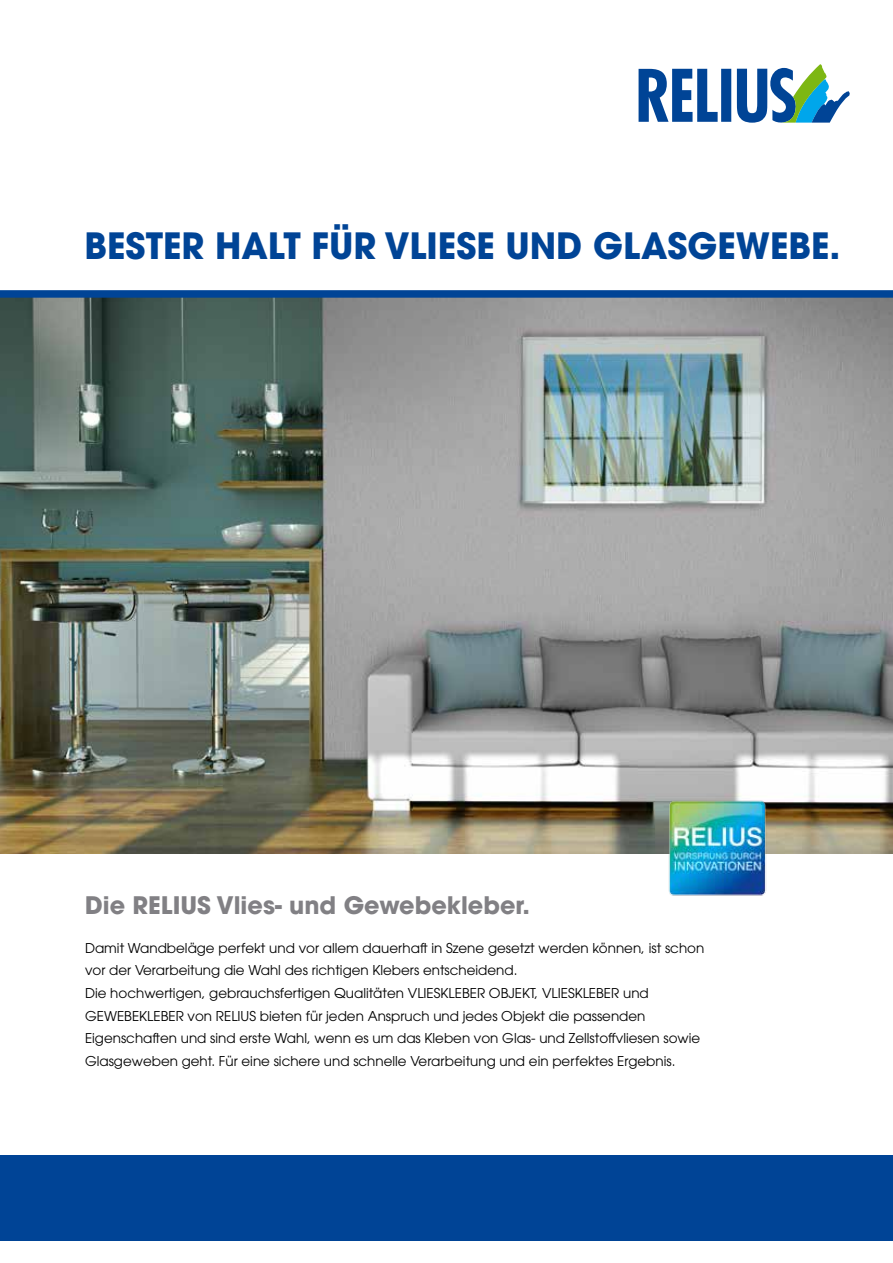
<style>
.page{position:relative;width:893px;height:1263px;background:#fff}
.page>*{position:absolute;margin:0;border:0;box-sizing:border-box;transform-origin:0 0}
.t1{font:700 36px "ITC Avant Garde Std";color:#004496}
.t2{font:700 24px "ITC Avant Garde Std";color:#818084}
.t3{font:13.5px/22.5px "ITC Avant Garde Std";color:#000}
</style>
<div class="page">
<img style="left:0;top:298px;width:893px;height:555px">
<svg style="left:639px;top:64px;width:211px;height:59px"></svg>
<img style="left:663px;top:796px;width:112px;height:100px">
<div style="left:0;top:290px;width:893px;height:8px;background:#004496"></div>
<div style="left:0;top:1154px;width:893px;height:86px;background:#004496"></div>
<h1 class="t1" style="left:85px;top:221px;width:757px">BESTER HALT FÜR VLIESE UND GLASGEWEBE.</h1>
<h2 class="t2" style="left:85px;top:889px;width:447px">Die RELIUS Vlies- und Gewebekleber.</h2>
<p class="t3" style="left:85px;top:937px;width:621px">Damit Wandbeläge perfekt und vor allem dauerhaft in Szene gesetzt werden können, ist schon vor der Verarbeitung die Wahl des richtigen Klebers entscheidend.<br>Die hochwertigen, gebrauchsfertigen Qualitäten VLIESKLEBER OBJEKT, VLIESKLEBER und GEWEBEKLEBER von RELIUS bieten für jeden Anspruch und jedes Objekt die passenden Eigenschaften und sind erste Wahl, wenn es um das Kleben von Glas- und Zellstoffvliesen sowie Glasgeweben geht. Für eine sichere und schnelle Verarbeitung und ein perfektes Ergebnis.</p>
</div>
